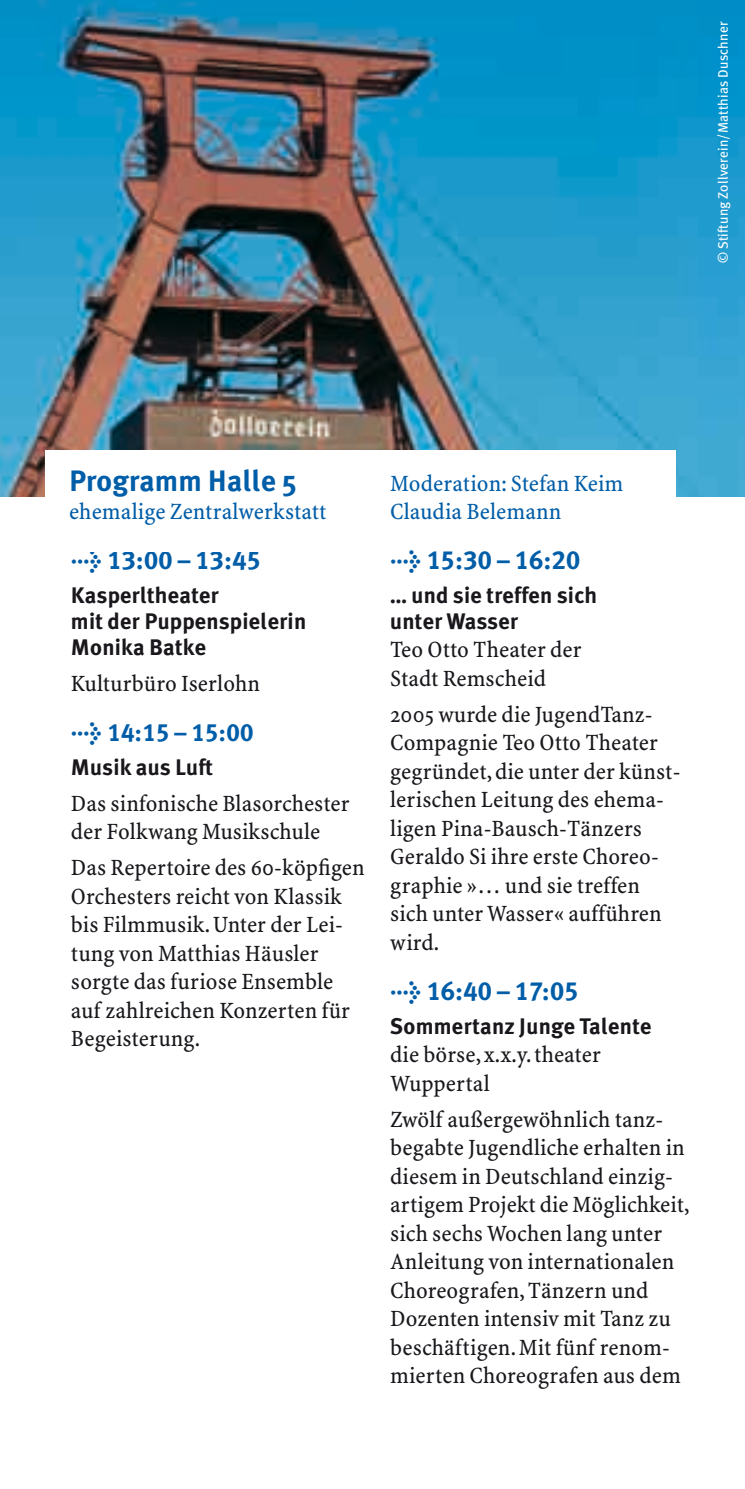
<style>
.page{position:relative;width:745px;height:1489px;background:#fff}
.page>*{position:absolute;margin:0;border:0;box-sizing:border-box;transform-origin:0 0}
.t1{font:700 29.5px "Meta Plus";letter-spacing:.01em;color:#005da8}
.t2{font:26.25px "Meta Plus Bold Caps";letter-spacing:.01em;color:#005da8}
.t3{font:25px "Meta Plus Bold Caps";letter-spacing:.01em;color:#005da8}
.t4{font:23.5px/28.5px "WDR Minion";letter-spacing:.005em;color:#1a171c}
.t5{font:23.5px/28.5px "WDR Minion";letter-spacing:.005em;color:#005da8}
.t6{font:700 22.5px/26px "Meta Plus";letter-spacing:.01em;color:#1a171c}
.t7{font:13.75px "Meta Plus";letter-spacing:.015em;color:#fff}
.s1{font-family:"Meta Plus";font-weight:700;font-size:25px}
.s2{font-family:"Meta Plus";font-weight:700}
</style>
<div class="page">
<img style="left:0;top:0;width:744px;height:496px">
<div style="left:45px;top:449px;width:630px;height:102px;background:#fff"></div>
<p class="t7" style="left:714px;top:263px;width:243px;rotate:-90deg">© Stiftung Zollverein/Matthias Duschner</p>
<p class="t1" style="left:69px;top:463px;width:229px">Programm Halle 5</p>
<p class="t5" style="left:69px;top:497px;width:259px">ehemalige Zentralwerkstatt</p>
<p class="t2" style="left:71px;top:545px;width:191px"><span class="s1">&gt;</span> 13:00 – 13:45</p>
<p class="t6" style="left:71px;top:582px;width:237px">Kasperltheater<br>mit der Puppenspielerin<br>Monika Batke</p>
<p class="t4" style="left:71px;top:669px;width:191px">Kulturbüro Iserlohn</p>
<p class="t3" style="left:71px;top:718px;width:184px"><span class="s2">&gt;</span> 14:15 – 15:00</p>
<p class="t6" style="left:71px;top:753px;width:144px">Musik aus Luft</p>
<p class="t4" style="left:71px;top:789px;width:280px">Das sinfonische Blasorchester der Folkwang Musikschule</p>
<p class="t4" style="left:71px;top:853px;width:295px">Das Repertoire des 60-köpfigen<br>Orchesters reicht von Klassik bis Filmmusik. Unter der Lei&shy;tung von Matthias Häusler sorgte das furiose Ensemble auf zahlreichen Konzerten für<br>Begeisterung.</p>
<p class="t5" style="left:390px;top:469px;width:234px">Moderation: Stefan Keim<br>Claudia Belemann</p>
<p class="t2" style="left:390px;top:545px;width:191px"><span class="s1">&gt;</span> 15:30 – 16:20</p>
<p class="t6" style="left:390px;top:582px;width:208px">… und sie treffen sich unter Wasser</p>
<p class="t4" style="left:390px;top:636px;width:193px">Teo Otto Theater der<br>Stadt Remscheid</p>
<p class="t4" style="left:390px;top:700px;width:291px">2005 wurde die JugendTanz-<br>Compagnie Teo Otto Theater gegründet, die unter der künst&shy;lerischen Leitung des ehema&shy;ligen Pina-Bausch-Tänzers<br>Geraldo Si ihre erste Choreo&shy;graphie »… und sie treffen sich unter Wasser« aufführen wird.</p>
<p class="t2" style="left:390px;top:975px;width:190px"><span class="s1">&gt;</span> 16:40 – 17:05</p>
<p class="t6" style="left:390px;top:1012px;width:263px">Sommertanz Junge Talente</p>
<p class="t4" style="left:390px;top:1040px;width:212px">die börse, x.x.y. theater<br>Wuppertal</p>
<p class="t4" style="left:390px;top:1105px;width:300px">Zwölf außergewöhnlich tanz&shy;begabte Jugendliche erhalten in diesem in Deutschland einzig&shy;artigem Projekt die Möglichkeit, sich sechs Wochen lang unter<br>Anleitung von internationalen<br>Choreografen, Tänzern und<br>Dozenten intensiv mit Tanz zu beschäftigen. Mit fünf renom&shy;mierten Choreografen aus dem</p>
</div>
